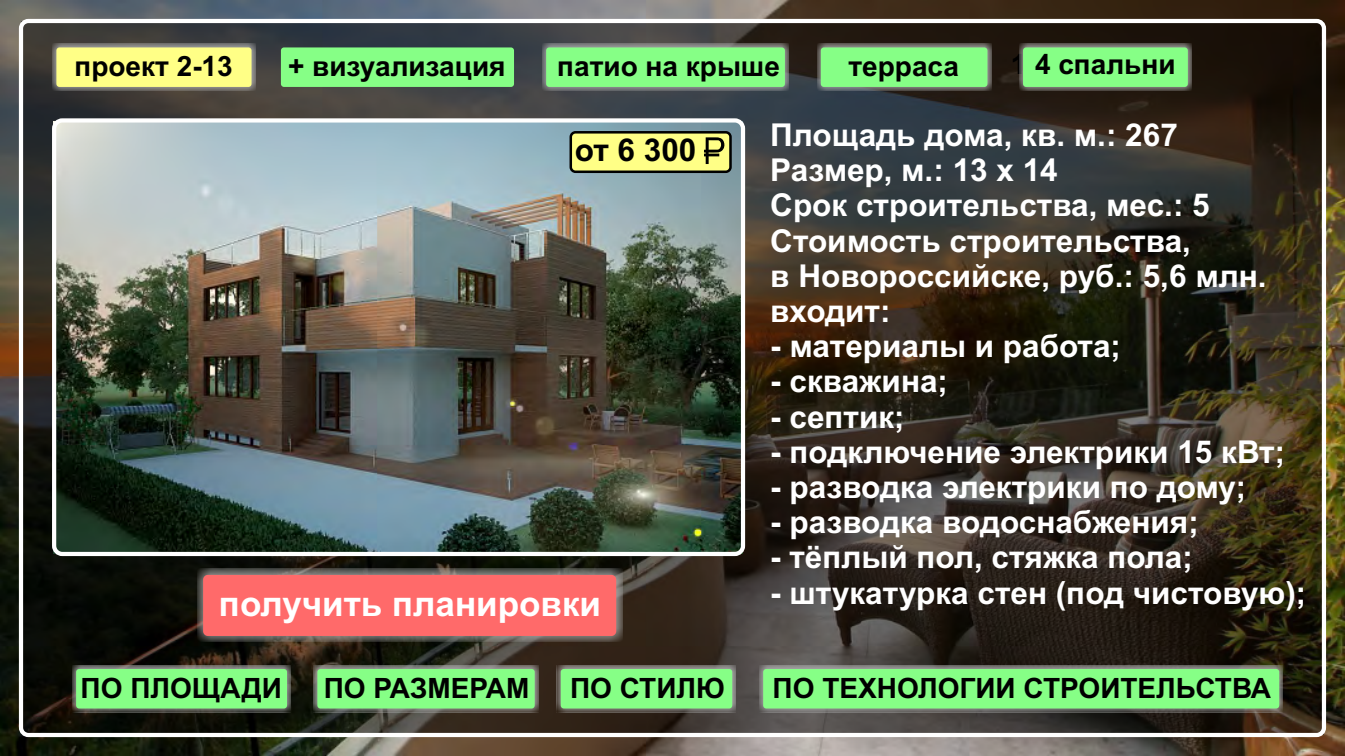
<style>
.page{position:relative;width:1345px;height:756px;background:#fff}
.page>*{position:absolute;margin:0;border:0;box-sizing:border-box;transform-origin:0 0}
.t1{font:700 35px "Arial";color:#fff}
.t2{font:700 31.5px/35.4px "Arial";color:#fff}
.t3{font:700 31.5px "Arial";color:#000}
.t4{font:700 28px "Arial";color:#000}
</style>
<div class="page">
<img style="left:0;top:0;width:1344px;height:756px">
<div style="left:21px;top:21px;width:1302px;height:714px;background:#000;opacity:.5"></div>
<div style="left:19px;top:19px;width:1306px;height:718px;border:4px solid #fff;border-radius:7px"></div>
<div style="left:72px;top:665px;width:219px;height:47px;background:#afb0b0;opacity:.98"></div>
<div style="left:76px;top:669px;width:211px;height:39px;background:#86ff86;border-radius:3px"></div>
<div style="left:313px;top:665px;width:225px;height:47px;background:#afb0b0;opacity:.98"></div>
<div style="left:317px;top:669px;width:217px;height:39px;background:#86ff86;border-radius:3px"></div>
<div style="left:759px;top:665px;width:523px;height:47px;background:#afb0b0;opacity:.98"></div>
<div style="left:763px;top:669px;width:515px;height:39px;background:#86ff86;border-radius:3px"></div>
<div style="left:556px;top:665px;width:180px;height:47px;background:#afb0b0;opacity:.98"></div>
<div style="left:560px;top:669px;width:172px;height:39px;background:#86ff86;border-radius:3px"></div>
<img style="left:57px;top:123px;width:683px;height:428px">
<div style="left:52px;top:118px;width:693px;height:438px;border:4px solid #fff;border-radius:8px"></div>
<div style="left:52px;top:44px;width:203px;height:47px;background:#afb0b0;opacity:.98"></div>
<div style="left:56px;top:47px;width:195px;height:40px;background:#ffff86;border-radius:3px"></div>
<div style="left:197px;top:569px;width:425px;height:73px;background:#afb0b0;opacity:.98"></div>
<div style="left:203px;top:575px;width:413px;height:61px;background:#ff6a6a;border-radius:5px"></div>
<div style="left:569px;top:131px;width:162px;height:42px;background:#ffff86;border:3px solid #000;border-radius:5px"></div>
<svg style="left:704px;top:137px;width:20px;height:27px"></svg>
<div style="left:1018px;top:44px;width:173px;height:47px;background:#afb0b0;opacity:.98"></div>
<div style="left:1022px;top:47px;width:165px;height:40px;background:#86ff86;border-radius:3px"></div>
<div style="left:816px;top:44px;width:175px;height:47px;background:#afb0b0;opacity:.98"></div>
<div style="left:820px;top:47px;width:167px;height:40px;background:#86ff86;border-radius:3px"></div>
<div style="left:542px;top:44px;width:246px;height:47px;background:#afb0b0;opacity:.98"></div>
<div style="left:546px;top:47px;width:238px;height:40px;background:#86ff86;border-radius:3px"></div>
<div style="left:281px;top:47px;width:233px;height:40px;background:#86ff86;border-radius:3px"></div>
<p class="t4" style="left:74px;top:56px;width:160px">проект 2-13</p>
<p class="t4" style="left:1010px;top:54px;width:141px">1 спальня</p>
<p class="t4" style="left:288px;top:56px;width:219px">+ визуализация</p>
<p class="t4" style="left:557px;top:56px;width:224px">патио на крыше</p>
<p class="t4" style="left:848px;top:56px;width:112px">терраса</p>
<p class="t4" style="left:1034px;top:54px;width:142px">4 спальни</p>
<p class="t3" style="left:574px;top:138px;width:123px">от 6 300</p>
<p class="t1" style="left:219px;top:591px;width:383px">получить планировки</p>
<p class="t2" style="left:770px;top:120px;width:497px">Площадь дома, кв. м.: 267<br>Размер, м.: 13 х 14<br>Срок строительства, мес.: 5<br>Стоимость строительства,<br>в Новороссийске, руб.: 5,6 млн. входит:</p>
<p class="t2" style="left:770px;top:331px;width:352px">- материалы и работа;</p>
<p class="t2" style="left:770px;top:367px;width:179px">- скважина;</p>
<p class="t2" style="left:770px;top:402px;width:136px">- септик;</p>
<p class="t2" style="left:770px;top:437px;width:516px">- подключение электрики 15 кВт;</p>
<p class="t2" style="left:770px;top:472px;width:477px">- разводка электрики по дому;</p>
<p class="t2" style="left:770px;top:507px;width:430px">- разводка водоснабжения;</p>
<p class="t2" style="left:770px;top:543px;width:424px">- тёплый пол, стяжка пола;</p>
<p class="t2" style="left:770px;top:578px;width:537px">- штукатурка стен (под чистовую);</p>
<p class="t4" style="left:81px;top:678px;width:203px">ПО ПЛОЩАДИ</p>
<p class="t4" style="left:324px;top:678px;width:207px">ПО РАЗМЕРАМ</p>
<p class="t4" style="left:570px;top:678px;width:156px">ПО СТИЛЮ</p>
<p class="t4" style="left:772px;top:678px;width:500px">ПО ТЕХНОЛОГИИ СТРОИТЕЛЬСТВА</p>
</div>
